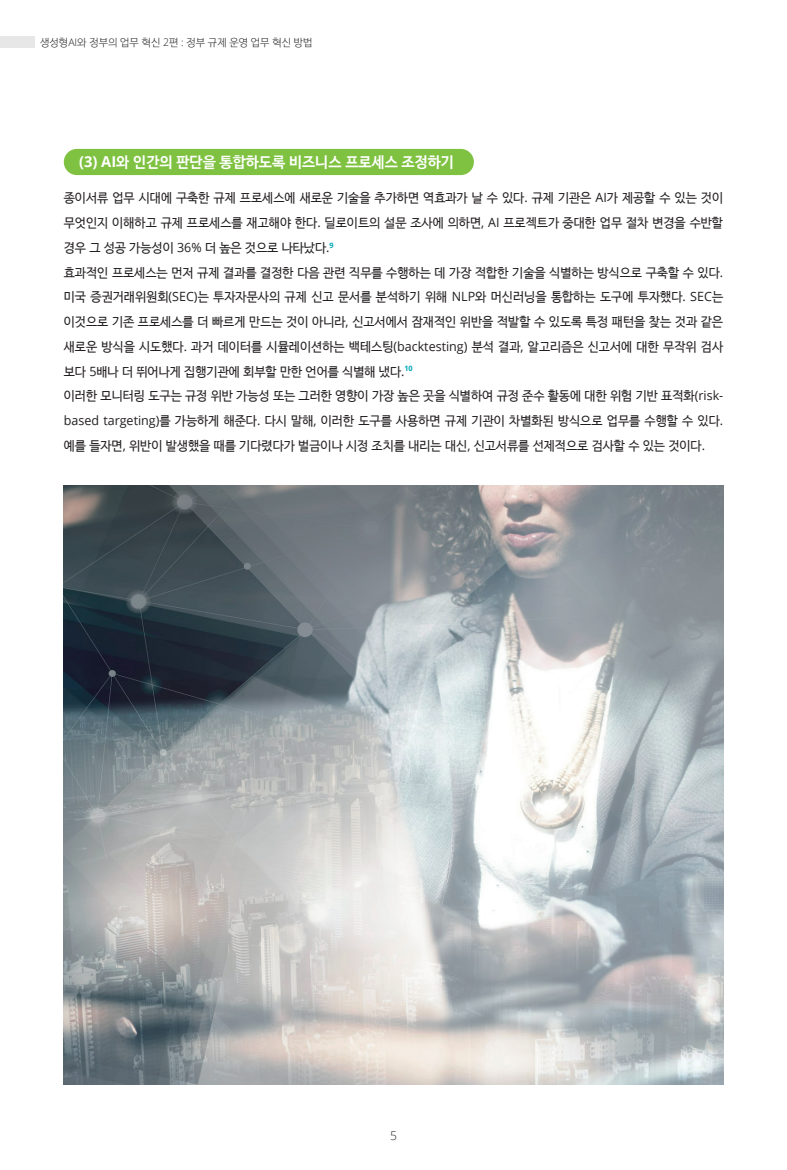
<style>
.page{position:relative;width:787px;height:1170px;background:#fff}
.page>*{position:absolute;margin:0;border:0;box-sizing:border-box;transform-origin:0 0}
.t1{font:700 15px "Nanum Barun Gothic";color:#fff}
.t2{font:12.75px/24.8px "Nanum Barun Gothic";color:#231f20}
.t3{font:300 12px "Open Sans";color:#231f20}
.t4{font:300 10.5px "Nanum Barun Gothic";color:#231f20}
.s1{font-family:"Open Sans"}
</style>
<div class="page">
<div style="left:0;top:36px;width:35px;height:12px;background:#e6e7e6"></div>
<div style="left:64px;top:149px;width:410px;height:26px;background:#7fc241;border-radius:13px"></div>
<img style="left:64px;top:485px;width:659px;height:599px">
<p class="t4" style="left:40px;top:37px;width:274px">생성형<span class="s1">AI</span>와 정부의 업무 혁신 <span class="s1">2</span>편 <span class="s1">:</span> 정부 규제 운영 업무 혁신 방법</p>
<p class="t1" style="left:79px;top:154px;width:376px"><span class="s1">(3) AI</span>와 인간의 판단을 통합하도록 비즈니스 프로세스 조정하기</p>
<p class="t2" style="left:64px;top:186px;width:661px">종이서류 업무 시대에 구축한 규제 프로세스에 새로운 기술을 추가하면 역효과가 날 수 있다<span class="s1">.</span> 규제 기관은 <span class="s1">AI</span>가 제공할 수 있는 것이 무엇인지 이해하고 규제 프로세스를 재고해야 한다<span class="s1">.</span> 딜로이트의 설문 조사에 의하면<span class="s1">, AI</span> 프로젝트가 중대한 업무 절차 변경을 수반할 경우 그 성공 가능성이 <span class="s1">36%</span> 더 높은 것으로 나타났다<span class="s1">.</span><sup>9<br></sup>효과적인 프로세스는 먼저 규제 결과를 결정한 다음 관련 직무를 수행하는 데 가장 적합한 기술을 식별하는 방식으로 구축할 수 있다<span class="s1">. </span>미국 증권거래위원회<span class="s1">(SEC)</span>는 투자자문사의 규제 신고 문서를 분석하기 위해 <span class="s1">NLP</span>와 머신러닝을 통합하는 도구에 투자했다<span class="s1">. SEC</span>는 이것으로 기존 프로세스를 더 빠르게 만드는 것이 아니라<span class="s1">,</span> 신고서에서 잠재적인 위반을 적발할 수 있도록 특정 패턴을 찾는 것과 같은 새로운 방식을 시도했다<span class="s1">.</span> 과거 데이터를 시뮬레이션하는 백테스팅<span class="s1">(backtesting)</span> 분석 결과<span class="s1">,</span> 알고리즘은 신고서에 대한 무작위 검사 보다 <span class="s1">5</span>배나 더 뛰어나게 집행기관에 회부할 만한 언어를 식별해 냈다<span class="s1">.</span><sup>10<br></sup>이러한 모니터링 도구는 규정 위반 가능성 또는 그러한 영향이 가장 높은 곳을 식별하여 규정 준수 활동에 대한 위험 기반 표적화<span class="s1">(risk&shy;based targeting)</span>를 가능하게 해준다<span class="s1">.</span> 다시 말해<span class="s1">,</span> 이러한 도구를 사용하면 규제 기관이 차별화된 방식으로 업무를 수행할 수 있다<span class="s1">. </span>예를 들자면<span class="s1">,</span> 위반이 발생했을 때를 기다렸다가 벌금이나 시정 조치를 내리는 대신<span class="s1">,</span> 신고서류를 선제적으로 검사할 수 있는 것이다<span class="s1">.</span></p>
<p class="t3" style="left:390px;top:1127px;width:8px">5</p>
</div>
